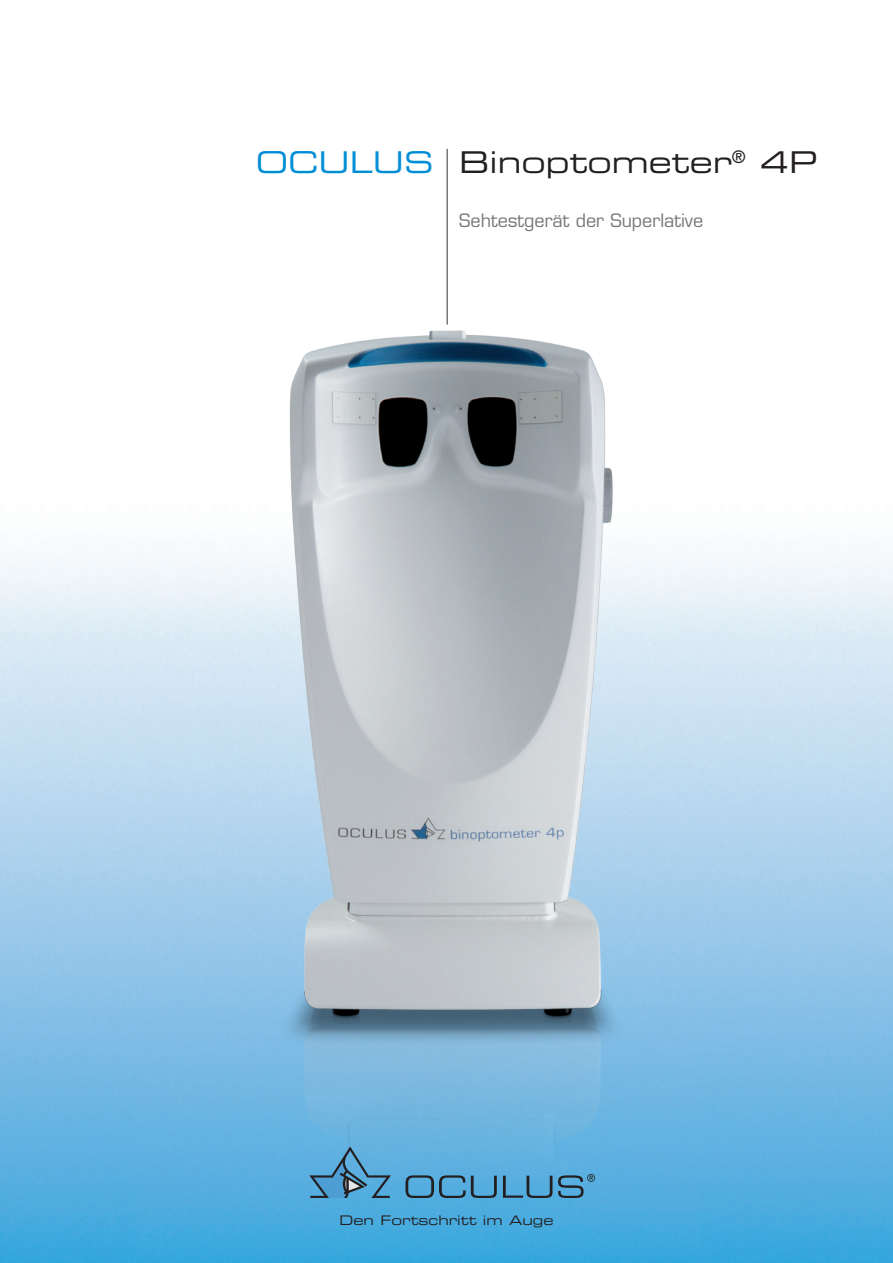
<style>
.page{position:relative;width:893px;height:1263px;background:#fff}
.page>*{position:absolute;margin:0;border:0;box-sizing:border-box;transform-origin:0 0}
.t1{font:30px "Eurostile Extended Two";color:#231f20}
.t2{font:18px "Eurostile";color:#76787b}
.t3{font:13.2px "Eurostile Extended Two";color:#231f20}
.s1{color:#008fd5}
</style>
<div class="page">
<img style="left:0;top:148px;width:893px;height:1115px">
<hr style="left:446px;top:149px;width:2px;height:176px;background:#76787b">
<img style="left:138px;top:181px;width:560px;height:1082px">
<svg style="left:309px;top:1146px;width:82px;height:52px;background:#5396bf"></svg>
<svg style="left:405px;top:1174px;width:190px;height:24px;background:#4a8db3"></svg>
<h1 class="t1" style="left:256px;top:141px;width:563px"><span class="s1">OCULUS</span> Binoptometer<sup>®</sup> 4P</h1>
<p class="t2" style="left:459px;top:209px;width:246px">Sehtestgerät der Superlative</p>
<p class="t3" style="left:339px;top:1211px;width:216px">Den Fortschritt im Auge</p>
</div>
